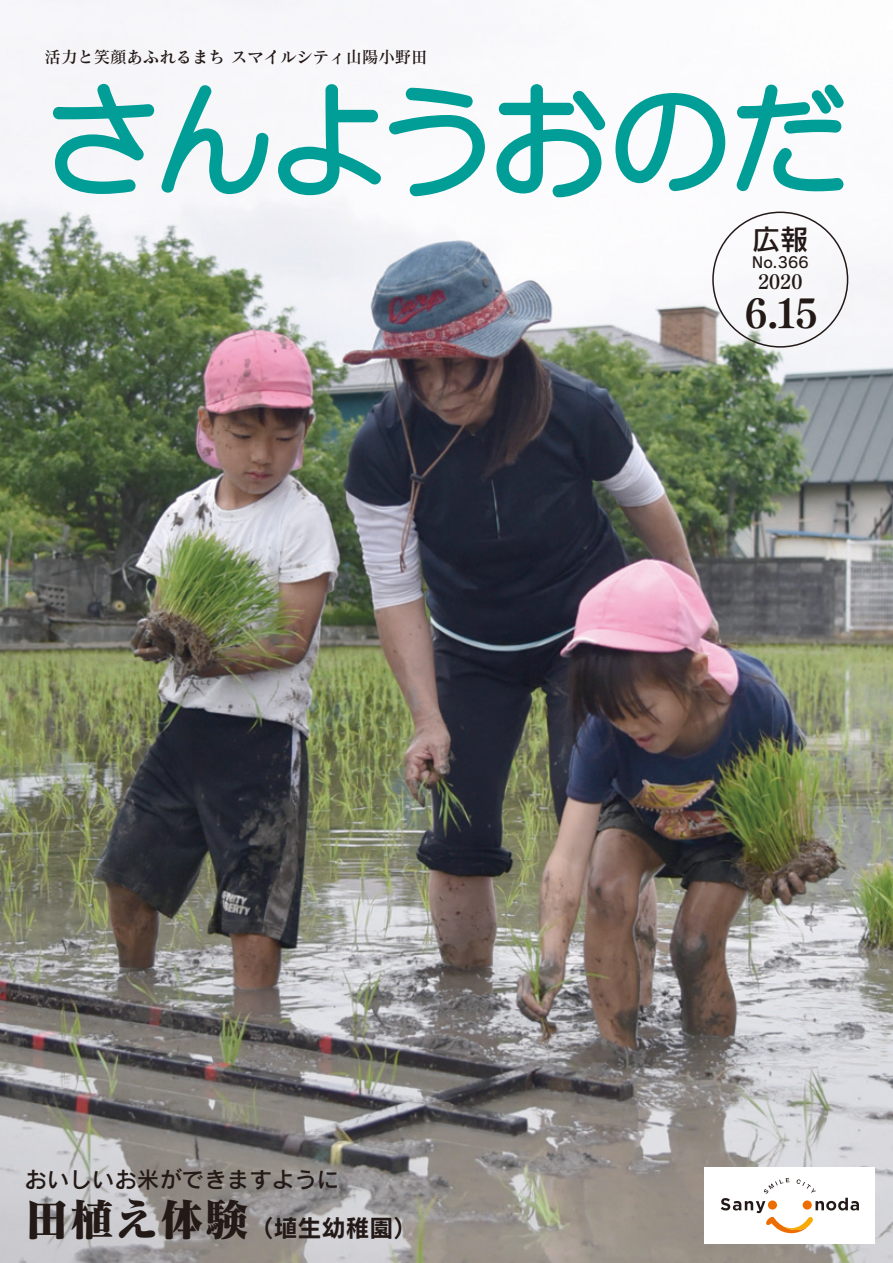
<style>
.page{position:relative;width:893px;height:1263px;background:#fff}
.page>*{position:absolute;margin:0;border:0;box-sizing:border-box;transform-origin:0 0}
.t1{font:120px "Anito Std M";letter-spacing:-.04em;color:#009e97}
.t2{font:39px "Tsuku Min Pro E";color:#231916}
.t3{font:28.5px "Rodin Pro DB";color:#231916}
.t4{font:24px "Rodin Pro B";color:#231916}
.t5{font:22.5px "Rodin Pro DB";color:#231916}
.t6{font:19.5px "Tsuku Min Pro B";color:#231916}
.t7{font:16.5px "Matisse Pro DB";color:#231916}
.t8{font:15px "Rodin Pro DB";color:#231916}
.s1{font-family:"Matisse Pro EB";font-size:45px}
</style>
<div class="page">
<img style="left:0;top:0;width:893px;height:1263px">
<div style="left:705px;top:1167px;width:170px;height:77px;background:#fff"></div>
<svg style="left:721px;top:1165px;width:138px;height:68px"></svg>
<div style="left:803px;top:1200px;width:9px;height:9px;background:#ed6d00;border-radius:50%"></div>
<div style="left:768px;top:1200px;width:9px;height:9px;background:#ed6d00;border-radius:50%"></div>
<svg style="left:51px;top:82px;width:219px;height:114px"></svg>
<svg style="left:277px;top:83px;width:105px;height:114px"></svg>
<svg style="left:388px;top:86px;width:98px;height:112px"></svg>
<svg style="left:495px;top:83px;width:112px;height:116px"></svg>
<svg style="left:614px;top:92px;width:113px;height:101px"></svg>
<svg style="left:735px;top:83px;width:110px;height:110px"></svg>
<div style="left:703px;top:202px;width:155px;height:155px;background:#fff;opacity:.75"></div>
<p class="t7" style="left:45px;top:46px;width:384px">活力と笑顔あふれるまち スマイルシティ山陽小野田</p>
<p class="t1" style="left:43px;top:65px;width:809px">さんようおのだ</p>
<p class="t3" style="left:752px;top:221px;width:58px">広報</p>
<p class="t8" style="left:752px;top:253px;width:58px">No.366</p>
<p class="t6" style="left:758px;top:266px;width:46px">2020</p>
<p class="t5" style="left:24px;top:1165px;width:316px">おいしいお米ができますように</p>
<p class="t4" style="left:24px;top:1212px;width:394px"><span class="s1">田植え体験</span>（埴生幼稚園）</p>
<p class="t2" style="left:745px;top:283px;width:74px">6.15</p>
</div>
